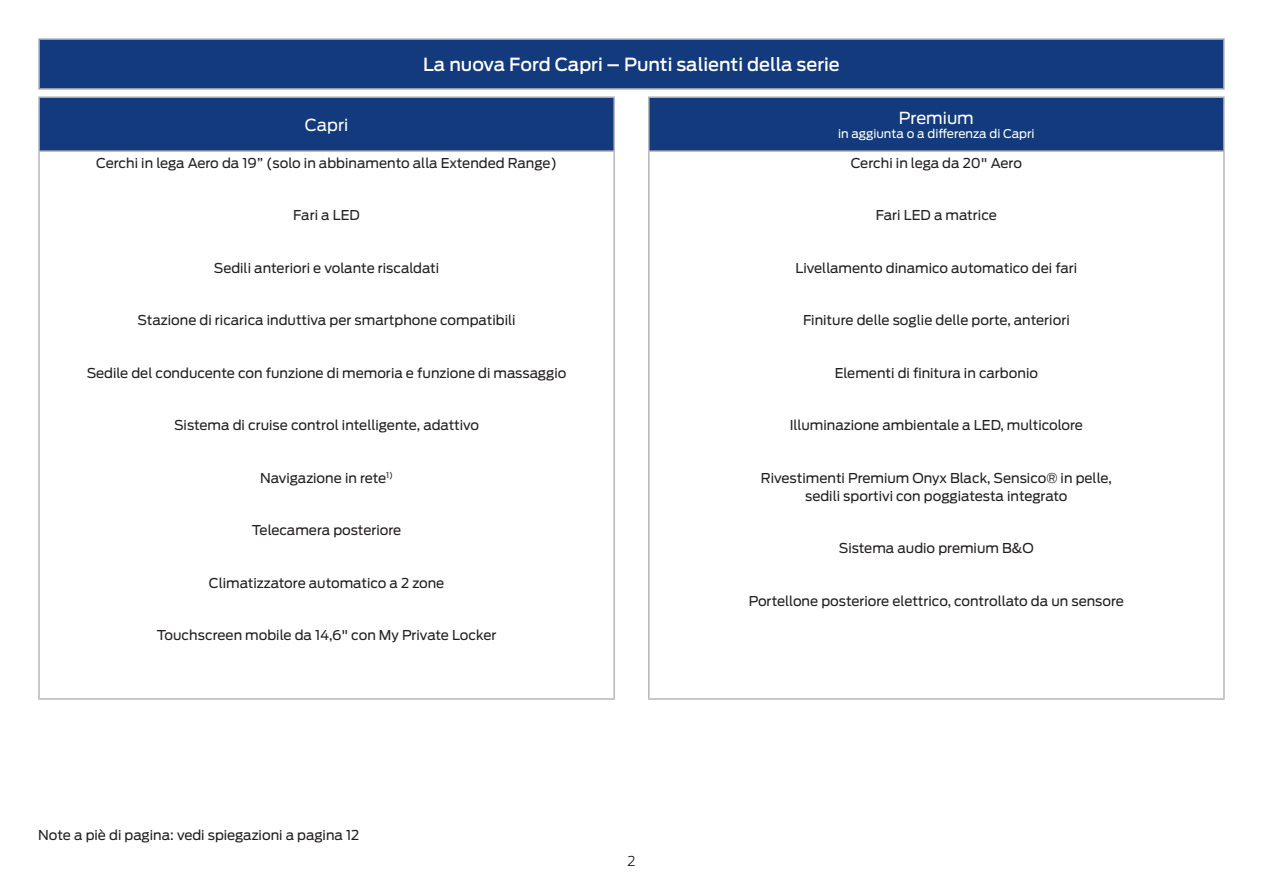
<style>
.page{position:relative;width:1263px;height:893px;background:#fff}
.page>*{position:absolute;margin:0;border:0;box-sizing:border-box;transform-origin:0 0}
.t1{font:500 18px "Ford Antenna";color:#fff}
.t2{font:16.5px "Ford Antenna";color:#fff}
.t3{font:13.5px/18px "Ford Antenna";color:#231f20;text-align:center}
.t4{font:300 13.5px "Ford Antenna";color:#231f20}
.t5{font:12px "Ford Antenna";color:#fff}
</style>
<div class="page">
<div style="left:39px;top:39px;width:1185px;height:50px;background:#133a7c"></div>
<hr style="left:38px;top:38px;width:1187px;height:2px;background:#b6b7bb">
<hr style="left:38px;top:40px;width:2px;height:48px;background:#b6b7bb">
<hr style="left:1223px;top:40px;width:2px;height:48px;background:#b6b7bb">
<hr style="left:38px;top:88px;width:1187px;height:2px;background:#b6b7bb">
<div style="left:40px;top:98px;width:1183px;height:52px;background:#133a7c"></div>
<div style="left:614px;top:97px;width:35px;height:54px;background:#fff"></div>
<hr style="left:613px;top:152px;width:2px;height:546px;background:#b6b7bb">
<hr style="left:648px;top:152px;width:1px;height:546px;background:#b6b7bb">
<hr style="left:1223px;top:152px;width:2px;height:546px;background:#b6b7bb">
<hr style="left:38px;top:152px;width:2px;height:546px;background:#b6b7bb">
<hr style="left:38px;top:698px;width:577px;height:2px;background:#b6b7bb">
<hr style="left:648px;top:698px;width:577px;height:2px;background:#b6b7bb">
<hr style="left:38px;top:96px;width:577px;height:2px;background:#b6b7bb">
<hr style="left:38px;top:98px;width:2px;height:52px;background:#b6b7bb">
<hr style="left:613px;top:98px;width:2px;height:52px;background:#b6b7bb">
<hr style="left:648px;top:96px;width:577px;height:2px;background:#b6b7bb">
<hr style="left:648px;top:98px;width:1px;height:52px;background:#b6b7bb">
<hr style="left:1223px;top:98px;width:2px;height:52px;background:#b6b7bb">
<hr style="left:38px;top:150px;width:577px;height:2px;background:#b6b7bb">
<hr style="left:648px;top:150px;width:577px;height:2px;background:#b6b7bb">
<p class="t2" style="left:305px;top:111px;width:45px">Capri</p>
<h1 class="t1" style="left:423px;top:49px;width:418px">La nuova Ford Capri – Punti salienti della serie</h1>
<p class="t2" style="left:899px;top:103px;width:76px">Premium</p>
<p class="t5" style="left:838px;top:123px;width:198px">in aggiunta o a differenza di Capri</p>
<p class="t3" style="left:96px;top:152px;width:463px">Cerchi in lega Aero da 19” (solo in abbinamento alla Extended Range)</p>
<p class="t3" style="left:293px;top:205px;width:68px">Fari a LED</p>
<p class="t3" style="left:214px;top:257px;width:227px">Sedili anteriori e volante riscaldati</p>
<p class="t3" style="left:138px;top:310px;width:379px">Stazione di ricarica induttiva per smartphone compatibili</p>
<p class="t3" style="left:87px;top:362px;width:481px">Sedile del conducente con funzione di memoria e funzione di massaggio</p>
<p class="t3" style="left:174px;top:415px;width:307px">Sistema di cruise control intelligente, adattivo</p>
<p class="t3" style="left:260px;top:467px;width:135px">Navigazione in rete<sup>1)</sup></p>
<p class="t3" style="left:252px;top:520px;width:151px">Telecamera posteriore</p>
<p class="t3" style="left:209px;top:572px;width:237px">Climatizzatore automatico a 2 zone</p>
<p class="t3" style="left:157px;top:625px;width:341px">Touchscreen mobile da 14,6" con My Private Locker</p>
<p class="t3" style="left:38px;top:824px;width:323px">Note a piè di pagina: vedi spiegazioni a pagina 12</p>
<p class="t4" style="left:627px;top:849px;width:9px">2</p>
<p class="t3" style="left:851px;top:152px;width:173px">Cerchi in lega da 20" Aero</p>
<p class="t3" style="left:876px;top:205px;width:122px">Fari LED a matrice</p>
<p class="t3" style="left:795px;top:257px;width:283px">Livellamento dinamico automatico dei fari</p>
<p class="t3" style="left:803px;top:310px;width:268px">Finiture delle soglie delle porte, anteriori</p>
<p class="t3" style="left:835px;top:362px;width:205px">Elementi di finitura in carbonio</p>
<p class="t3" style="left:790px;top:415px;width:295px">Illuminazione ambientale a LED, multicolore</p>
<p class="t3" style="left:761px;top:467px;width:352px">Rivestimenti Premium Onyx Black, Sensico® in pelle, sedili sportivi con poggiatesta integrato</p>
<p class="t3" style="left:839px;top:538px;width:197px">Sistema audio premium B&amp;O</p>
<p class="t3" style="left:749px;top:590px;width:377px">Portellone posteriore elettrico, controllato da un sensore</p>
</div>
